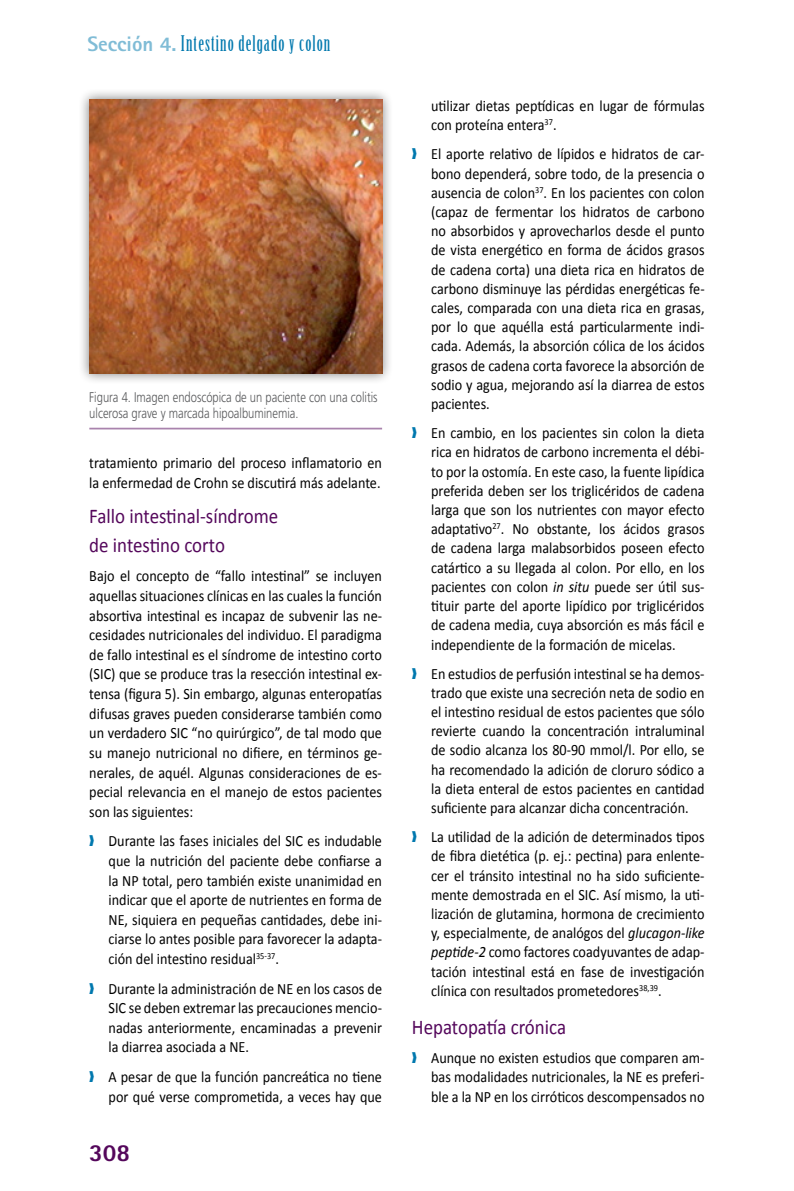
<style>
.page{position:relative;width:794px;height:1191px;background:#fff}
.page>*{position:absolute;margin:0;border:0;box-sizing:border-box;transform-origin:0 0}
.t1{font:800 24.5px "Rotis Sans Serif";color:#54075b}
.t2{font:21px/28.7px "Calibri";color:#54075b;scale:.9 1}
.t3{font:21px "Birch Std";letter-spacing:.05em;color:#0078ae}
.t4{font:15.75px/19.2px "Calibri";color:#000;text-align:justify;scale:.9 1}
.t5{font:300 14px/15.8px "Frutiger";color:#58595b;scale:.8 1}
.s1{font-family:"Rotis Sans Serif";font-weight:800;color:#80bcd6}
.s2{color:#0078ae}
.s3{font-style:italic}
</style>
<div class="page">
<div style="left:78px;top:88px;width:315px;height:297px;background:#000;opacity:.5"></div>
<img style="left:89px;top:99px;width:293px;height:275px">
<hr style="left:89px;top:428px;width:293px;height:1px;background:#a983ad">
<h2 class="t3" style="left:87px;top:32px;width:244px"><span class="s1">Sección 4.</span> Intestino delgado y colon</h2>
<p class="t5" style="left:89px;top:389px;width:362px">Figura 4. Imagen endoscópica de un paciente con una colitis ulcerosa grave y marcada hipoalbuminemia.</p>
<p class="t4" style="left:89px;top:453px;width:327px">tratamiento primario del proceso inflamatorio en la enfermedad de Crohn se discutirá más adelante.</p>
<h2 class="t2" style="left:89px;top:502px;width:211px">Fallo intestinal-síndrome de intestino corto</h2>
<p class="t4" style="left:89px;top:566px;width:327px">Bajo el concepto de “fallo intestinal” se incluyen aquellas situaciones clínicas en las cuales la función absortiva intestinal es incapaz de subvenir las ne&shy;cesidades nutricionales del individuo. El paradigma de fallo intestinal es el síndrome de intestino corto (SIC) que se produce tras la resección intestinal ex&shy;tensa (figura 5). Sin embargo, algunas enteropatías difusas graves pueden considerarse también como un verdadero SIC “no quirúrgico”, de tal modo que su manejo nutricional no difiere, en términos ge&shy;nerales, de aquél. Algunas consideraciones de es&shy;pecial relevancia en el manejo de estos pacientes son las siguientes:</p>
<p class="t4" style="left:109px;top:831px;width:305px;text-indent:-19px"><span class="s2">❱</span> Durante las fases iniciales del SIC es indudable que la nutrición del paciente debe confiarse a la NP total, pero también existe unanimidad en indicar que el aporte de nutrientes en forma de NE, siquiera en pequeñas cantidades, debe ini&shy;ciarse lo antes posible para favorecer la adapta&shy;ción del intestino residual<sup>35-37</sup>.</p>
<p class="t4" style="left:109px;top:978px;width:305px;text-indent:-19px"><span class="s2">❱</span> Durante la administración de NE en los casos de SIC se deben extremar las precauciones mencio&shy;nadas anteriormente, encaminadas a prevenir la diarrea asociada a NE.</p>
<p class="t4" style="left:89px;top:1067px;width:327px;text-align:right"><span class="s2">❱</span> A pesar de que la función pancreática no tiene por qué verse comprometida, a veces hay que</p>
<h1 class="t1" style="left:89px;top:1136px;width:42px">308</h1>
<p class="t4" style="left:431px;top:96px;width:305px">utilizar dietas peptídicas en lugar de fórmulas con proteína entera<sup>37</sup>.</p>
<p class="t4" style="left:431px;top:145px;width:305px;text-indent:-19px"><span class="s2">❱</span> El aporte relativo de lípidos e hidratos de car&shy;bono dependerá, sobre todo, de la presencia o ausencia de colon<sup>37</sup>. En los pacientes con colon (capaz de fermentar los hidratos de carbono no absorbidos y aprovecharlos desde el punto de vista energético en forma de ácidos grasos de cadena corta) una dieta rica en hidratos de carbono disminuye las pérdidas energéticas fe&shy;cales, comparada con una dieta rica en grasas, por lo que aquélla está particularmente indi&shy;cada. Además, la absorción cólica de los ácidos grasos de cadena corta favorece la absorción de sodio y agua, mejorando así la diarrea de estos pacientes.</p>
<p class="t4" style="left:431px;top:423px;width:305px;text-indent:-19px"><span class="s2">❱</span> En cambio, en los pacientes sin colon la dieta rica en hidratos de carbono incrementa el débi&shy;to por la ostomía. En este caso, la fuente lipídica preferida deben ser los triglicéridos de cadena larga que son los nutrientes con mayor efecto adaptativo<sup>27</sup>. No obstante, los ácidos grasos de cadena larga malabsorbidos poseen efecto catártico a su llegada al colon. Por ello, en los pacientes con colon <span class="s3">in situ</span> puede ser útil sus&shy;tituir parte del aporte lipídico por triglicéridos de cadena media, cuya absorción es más fácil e independiente de la formación de micelas.</p>
<p class="t4" style="left:431px;top:664px;width:305px;text-indent:-19px"><span class="s2">❱</span> En estudios de perfusión intestinal se ha demos&shy;trado que existe una secreción neta de sodio en el intestino residual de estos pacientes que sólo revierte cuando la concentración intraluminal de sodio alcanza los 80-90 mmol/l. Por ello, se ha recomendado la adición de cloruro sódico a la dieta enteral de estos pacientes en cantidad suficiente para alcanzar dicha concentración.</p>
<p class="t4" style="left:431px;top:827px;width:305px;text-indent:-19px"><span class="s2">❱</span> La utilidad de la adición de determinados tipos de fibra dietética (p. ej.: pectina) para enlente&shy;cer el tránsito intestinal no ha sido suficiente&shy;mente demostrada en el SIC. Así mismo, la uti&shy;lización de glutamina, hormona de crecimiento y, especialmente, de analógos del <span class="s3">glucagon-like peptide-2</span> como factores coadyuvantes de adap&shy;tación intestinal está en fase de investigación clínica con resultados prometedores<sup>38,39</sup>.</p>
<h2 class="t2" style="left:412px;top:1012px;width:173px">Hepatopatía crónica</h2>
<p class="t4" style="left:431px;top:1048px;width:305px;text-indent:-19px"><span class="s2">❱</span> Aunque no existen estudios que comparen am&shy;bas modalidades nutricionales, la NE es preferi&shy;ble a la NP en los cirróticos descompensados no</p>
</div>
